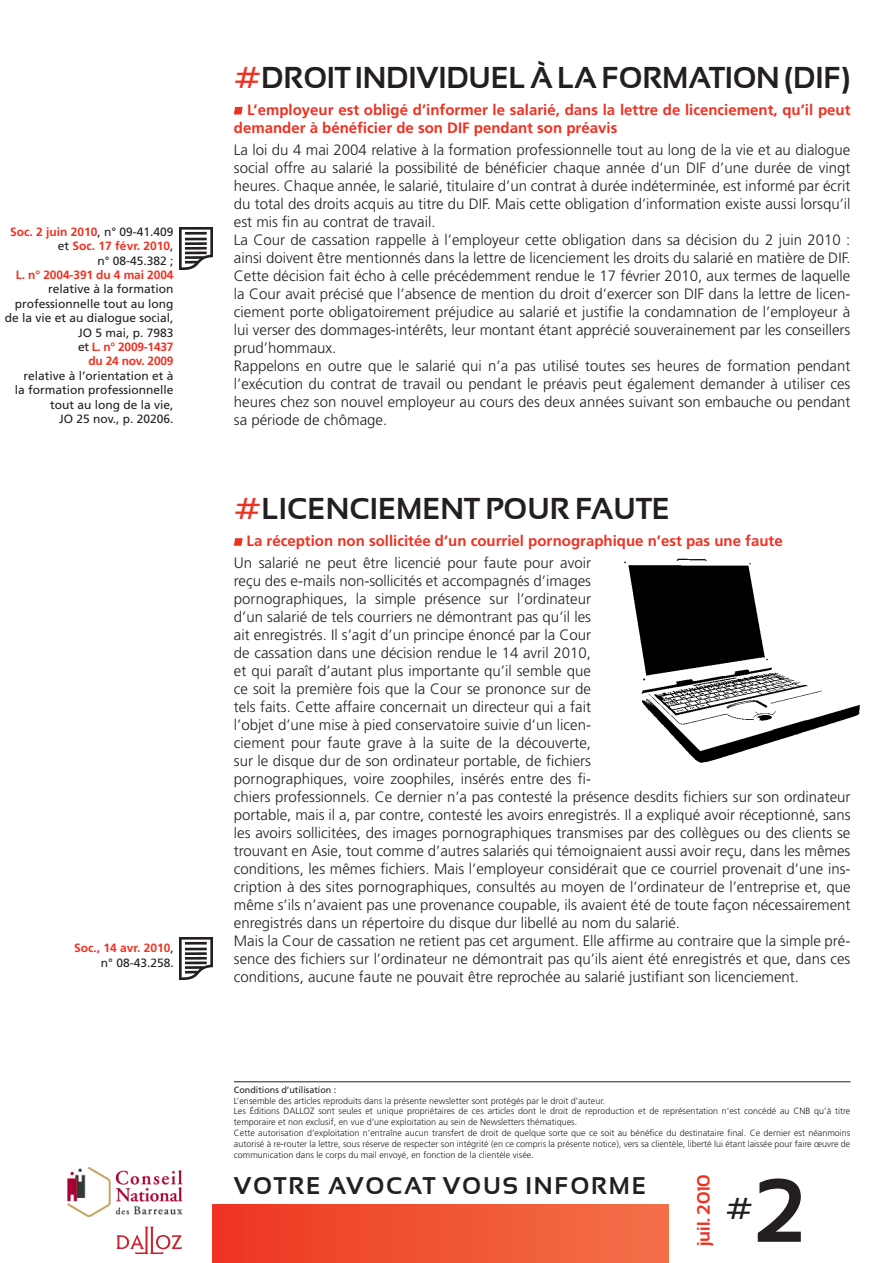
<style>
.page{position:relative;width:893px;height:1263px;background:#fff}
.page>*{position:absolute;margin:0;border:0;box-sizing:border-box;transform-origin:0 0}
.t1{font:700 90px "Sansation";color:#231f20}
.t2{font:700 30px "Sansation";letter-spacing:-.01em;color:#231f20}
.t3{font:700 24px "Sansation";letter-spacing:.07em;color:#231f20}
.t4{font:700 18px "Sansation";color:#ef3122}
.t5{font:300 15px/18px "Frutiger";color:#231f20}
.t6{font:700 15px/18px "Frutiger";color:#ef3122}
.t7{font:12px/14.4px "Frutiger";color:#231f20;text-align:right}
.t8{font:700 12px/14.4px "Frutiger";color:#ef3122;text-align:right}
.t9{font:300 9px/10.8px "Frutiger";color:#231f20}
.t10{font:9px "Frutiger";color:#231f20}
.s1{font-weight:400;color:#231f20}
.s2{font-weight:700;color:#ef3122}
.s3{color:#ef3122}
</style>
<div class="page">
<img style="left:179px;top:938px;width:34px;height:42px">
<svg style="left:116px;top:1227px;width:66px;height:27px"></svg>
<img style="left:67px;top:1167px;width:146px;height:49px">
<div style="left:213px;top:1205px;width:456px;height:58px;background:linear-gradient(to right,#ee3521,#f27248)"></div>
<svg style="left:234px;top:538px;width:9px;height:8px"></svg>
<img style="left:179px;top:228px;width:33px;height:42px">
<hr style="left:234px;top:1081px;width:616px;height:1px;background:#231f20">
<svg style="left:234px;top:107px;width:9px;height:7px"></svg>
<img style="left:624px;top:558px;width:236px;height:205px">
<p class="t8" style="left:10px;top:224px;width:165px">Soc. 2 juin 2010<span class="s1">, n° 09-41.409 et</span> Soc. 17 févr. 2010<span class="s1">,<br>n° 08-45.382 ;</span></p>
<p class="t8" style="left:16px;top:268px;width:159px">L. n° 2004-391 du 4 mai 2004</p>
<p class="t7" style="left:5px;top:282px;width:170px">relative à la formation professionnelle tout au long de la vie et au dialogue social,<br>JO 5 mai, p. 7983<br>et <span class="s2">L. n° 2009-1437<br>du 24 nov. 2009</span></p>
<p class="t7" style="left:15px;top:368px;width:160px">relative à l’orientation et à la formation professionnelle tout au long de la vie,<br>JO 25 nov., p. 20206.</p>
<p class="t8" style="left:74px;top:941px;width:101px">Soc., 14 avr. 2010<span class="s1">, n° 08-43.258.</span></p>
<h2 class="t2" style="left:234px;top:61px;width:618px"><span class="s3">#</span>DROIT INDIVIDUEL À LA FORMATION (DIF)</h2>
<p class="t6" style="left:234px;top:100px;width:618px;text-indent:13px">L’employeur est obligé d’informer le salarié, dans la lettre de licenciement, qu’il peut demander à bénéficier de son DIF pendant son préavis</p>
<p class="t5" style="left:234px;top:141px;width:618px">La loi du 4 mai 2004 relative à la formation professionnelle tout au long de la vie et au dialogue social offre au salarié la possibilité de bénéficier chaque année d’un DIF d’une durée de vingt heures. Chaque année, le salarié, titulaire d’un contrat à durée indéterminée, est informé par écrit du total des droits acquis au titre du DIF. Mais cette obligation d’information existe aussi lorsqu’il est mis fin au contrat de travail.<br>La Cour de cassation rappelle à l’employeur cette obligation dans sa décision du 2 juin 2010 : ainsi doivent être mentionnés dans la lettre de licenciement les droits du salarié en matière de DIF.<br>Cette décision fait écho à celle précédemment rendue le 17 février 2010, aux termes de laquelle la Cour avait précisé que l’absence de mention du droit d’exercer son DIF dans la lettre de licen&shy;ciement porte obligatoirement préjudice au salarié et justifie la condamnation de l’employeur à lui verser des dommages-intérêts, leur montant étant apprécié souverainement par les conseillers prud’hommaux.<br>Rappelons en outre que le salarié qui n’a pas utilisé toutes ses heures de formation pendant l’exécution du contrat de travail ou pendant le préavis peut également demander à utiliser ces heures chez son nouvel employeur au cours des deux années suivant son embauche ou pendant sa période de chômage.</p>
<h2 class="t2" style="left:234px;top:492px;width:438px"><span class="s3">#</span>LICENCIEMENT POUR FAUTE</h2>
<p class="t6" style="left:247px;top:532px;width:538px">La réception non sollicitée d’un courriel pornographique n’est pas une faute</p>
<p class="t5" style="left:234px;top:554px;width:618px">Un salarié ne peut être licencié pour faute pour avoir<br>reçu des e-mails non-sollicités et accompagnés d’images<br>pornographiques, la simple présence sur l’ordinateur<br>d’un salarié de tels courriers ne démontrant pas qu’il les<br>ait enregistrés. Il s’agit d’un principe énoncé par la Cour<br>de cassation dans une décision rendue le 14 avril 2010,<br>et qui paraît d’autant plus importante qu’il semble que<br>ce soit la première fois que la Cour se prononce sur de<br>tels faits. Cette affaire concernait un directeur qui a fait<br>l’objet d’une mise à pied conservatoire suivie d’un licen-<br>ciement pour faute grave à la suite de la découverte,<br>sur le disque dur de son ordinateur portable, de fichiers<br>pornographiques, voire zoophiles, insérés entre des fi-<br>chiers professionnels. Ce dernier n’a pas contesté la présence desdits fichiers sur son ordinateur portable, mais il a, par contre, contesté les avoirs enregistrés. Il a expliqué avoir réceptionné, sans les avoirs sollicitées, des images pornographiques transmises par des collègues ou des clients se trouvant en Asie, tout comme d’autres salariés qui témoignaient aussi avoir reçu, dans les mêmes conditions, les mêmes fichiers. Mais l’employeur considérait que ce courriel provenait d’une ins&shy;cription à des sites pornographiques, consultés au moyen de l’ordinateur de l’entreprise et, que même s’ils n’avaient pas une provenance coupable, ils avaient été de toute façon nécessairement enregistrés dans un répertoire du disque dur libellé au nom du salarié.<br>Mais la Cour de cassation ne retient pas cet argument. Elle affirme au contraire que la simple pré&shy;sence des fichiers sur l’ordinateur ne démontrait pas qu’ils aient été enregistrés et que, dans ces conditions, aucune faute ne pouvait être reprochée au salarié justifiant son licenciement.</p>
<p class="t10" style="left:234px;top:1084px;width:104px">Conditions d’utilisation :</p>
<p class="t9" style="left:234px;top:1095px;width:618px">L’ensemble des articles reproduits dans la présente newsletter sont protégés par le droit d’auteur.<br>Les Éditions DALLOZ sont seules et unique propriétaires de ces articles dont le droit de reproduction et de représentation n’est concédé au CNB qu’à titre temporaire et non exclusif, en vue d’une exploitation au sein de Newsletters thématiques.<br>Cette autorisation d’exploitation n’entraîne aucun transfert de droit de quelque sorte que ce soit au bénéfice du destinataire final. Ce dernier est néanmoins autorisé à re-router la lettre, sous réserve de respecter son intégrité (en ce compris la présente notice), vers sa clientèle, liberté lui étant laissée pour faire œuvre de communication dans le corps du mail envoyé, en fonction de la clientèle visée.</p>
<h3 class="t3" style="left:234px;top:1172px;width:414px">VOTRE AVOCAT VOUS INFORME</h3>
<p class="t4" style="left:693px;top:1246px;width:73px;rotate:-90deg">JUIL. 2010</p>
<h1 class="t1" style="left:753px;top:1159px;width:53px">2</h1>
<h2 class="t2" style="left:726px;top:1192px;width:29px">#</h2>
</div>
